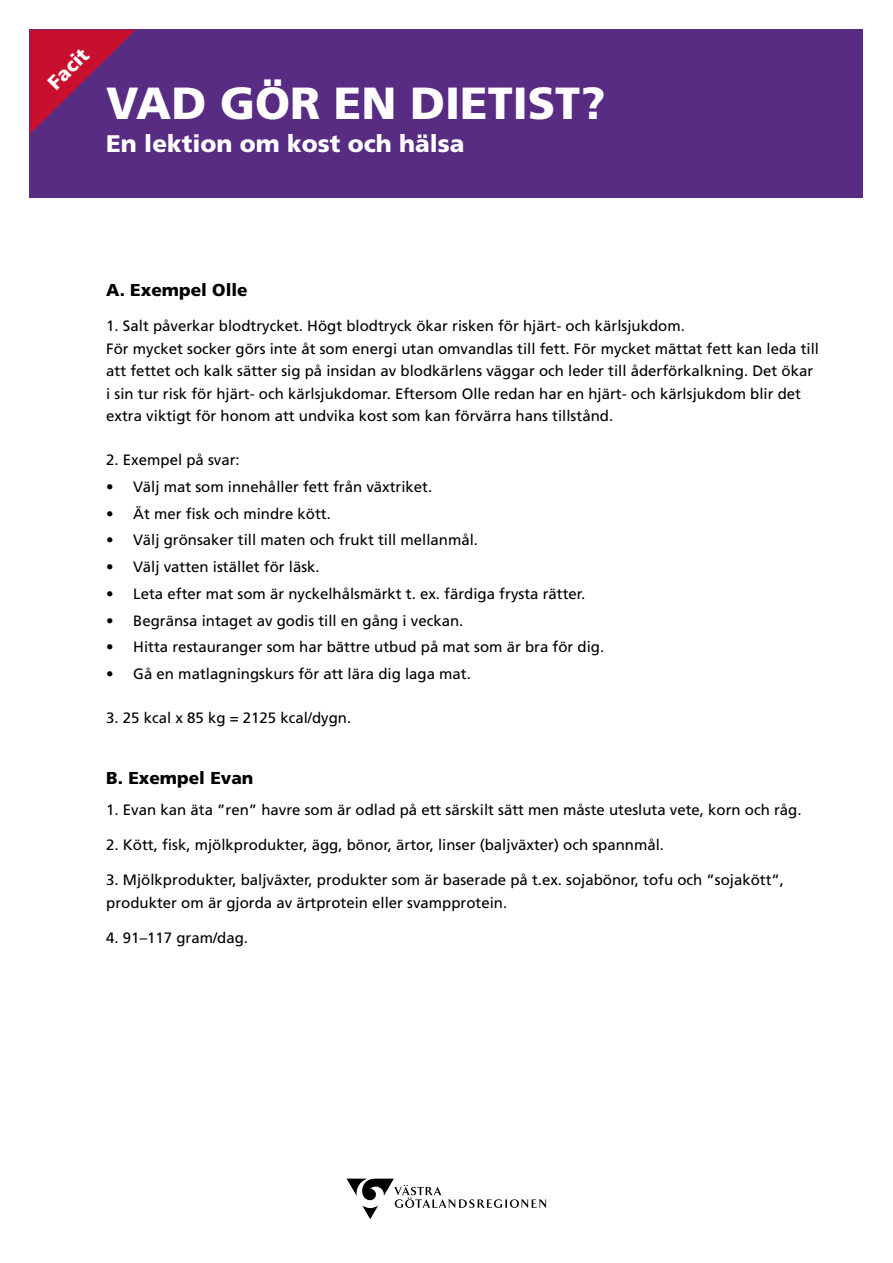
<style>
.page{position:relative;width:893px;height:1263px;background:#fff}
.page>*{position:absolute;margin:0;border:0;box-sizing:border-box;transform-origin:0 0}
.Rubrik_1_-_elevuppgi{font:900 45px "Frutiger LT Std";color:#fff}
.Rubrik_1_-_underrubr{font:900 24px "Frutiger LT Std";color:#fff}
.t1{font:900 19.95px "Frutiger LT Std";color:#fff}
.Rubrik_2_-_elevuppgi{font:900 17.25px "Frutiger LT Std";color:#000}
.Brödtext_-_elevuppgi{font:15px/22.5px "Frutiger LT Std";color:#000}
</style>
<div class="page">
<svg style="left:347px;top:1178px;width:199px;height:41px"></svg>
<div style="left:30px;top:30px;width:833px;height:168px;background:#582c83"></div>
<svg style="left:30px;top:30px;width:106px;height:104px"></svg>
<h3 class="t1" style="left:43px;top:77px;width:50px;rotate:-45deg">Facit</h3>
<h1 class="Rubrik_1_-_elevuppgi" style="left:106px;top:76px;width:501px">VAD GÖR EN DIETIST?</h1>
<h1 class="Rubrik_1_-_underrubr" style="left:106px;top:129px;width:360px">En lektion om kost och hälsa</h1>
<h2 class="Rubrik_2_-_elevuppgi" style="left:106px;top:280px;width:143px">A. Exempel Olle</h2>
<p class="Brödtext_-_elevuppgi" style="left:106px;top:315px;width:714px">1. Salt påverkar blodtrycket. Högt blodtryck ökar risken för hjärt- och kärlsjukdom.<br>För mycket socker görs inte åt som energi utan omvandlas till fett. För mycket mättat fett kan leda till att fettet och kalk sätter sig på insidan av blodkärlens väggar och leder till åderförkalkning. Det ökar i sin tur risk för hjärt- och kärlsjukdomar. Eftersom Olle redan har en hjärt- och kärlsjukdom blir det extra viktigt för honom att undvika kost som kan förvärra hans tillstånd.</p>
<p class="Brödtext_-_elevuppgi" style="left:106px;top:449px;width:135px">2. Exempel på svar:</p>
<p class="Brödtext_-_elevuppgi" style="left:106px;top:475px;width:327px">• Välj mat som innehåller fett från växtriket.</p>
<p class="Brödtext_-_elevuppgi" style="left:106px;top:502px;width:226px">• Ät mer fisk och mindre kött.</p>
<p class="Brödtext_-_elevuppgi" style="left:106px;top:529px;width:373px">• Välj grönsaker till maten och frukt till mellanmål.</p>
<p class="Brödtext_-_elevuppgi" style="left:106px;top:556px;width:215px">• Välj vatten istället för läsk.</p>
<p class="Brödtext_-_elevuppgi" style="left:106px;top:583px;width:481px">• Leta efter mat som är nyckelhålsmärkt t. ex. färdiga frysta rätter.</p>
<p class="Brödtext_-_elevuppgi" style="left:106px;top:609px;width:359px">• Begränsa intaget av godis till en gång i veckan.</p>
<p class="Brödtext_-_elevuppgi" style="left:106px;top:636px;width:499px">• Hitta restauranger som har bättre utbud på mat som är bra för dig.</p>
<p class="Brödtext_-_elevuppgi" style="left:106px;top:663px;width:366px">• Gå en matlagningskurs för att lära dig laga mat.</p>
<p class="Brödtext_-_elevuppgi" style="left:106px;top:707px;width:246px">3. 25 kcal x 85 kg = 2125 kcal/dygn.</p>
<h2 class="Rubrik_2_-_elevuppgi" style="left:106px;top:767px;width:149px">B. Exempel Evan</h2>
<p class="Brödtext_-_elevuppgi" style="left:106px;top:798px;width:697px">1. Evan kan äta ”ren” havre som är odlad på ett särskilt sätt men måste utesluta vete, korn och råg.</p>
<p class="Brödtext_-_elevuppgi" style="left:106px;top:834px;width:559px">2. Kött, fisk, mjölkprodukter, ägg, bönor, ärtor, linser (baljväxter) och spannmål.</p>
<p class="Brödtext_-_elevuppgi" style="left:106px;top:869px;width:679px">3. Mjölkprodukter, baljväxter, produkter som är baserade på t.ex. sojabönor, tofu och ”sojakött”, produkter om är gjorda av ärtprotein eller svampprotein.</p>
<p class="Brödtext_-_elevuppgi" style="left:106px;top:927px;width:143px">4. 91–117 gram/dag.</p>
</div>
